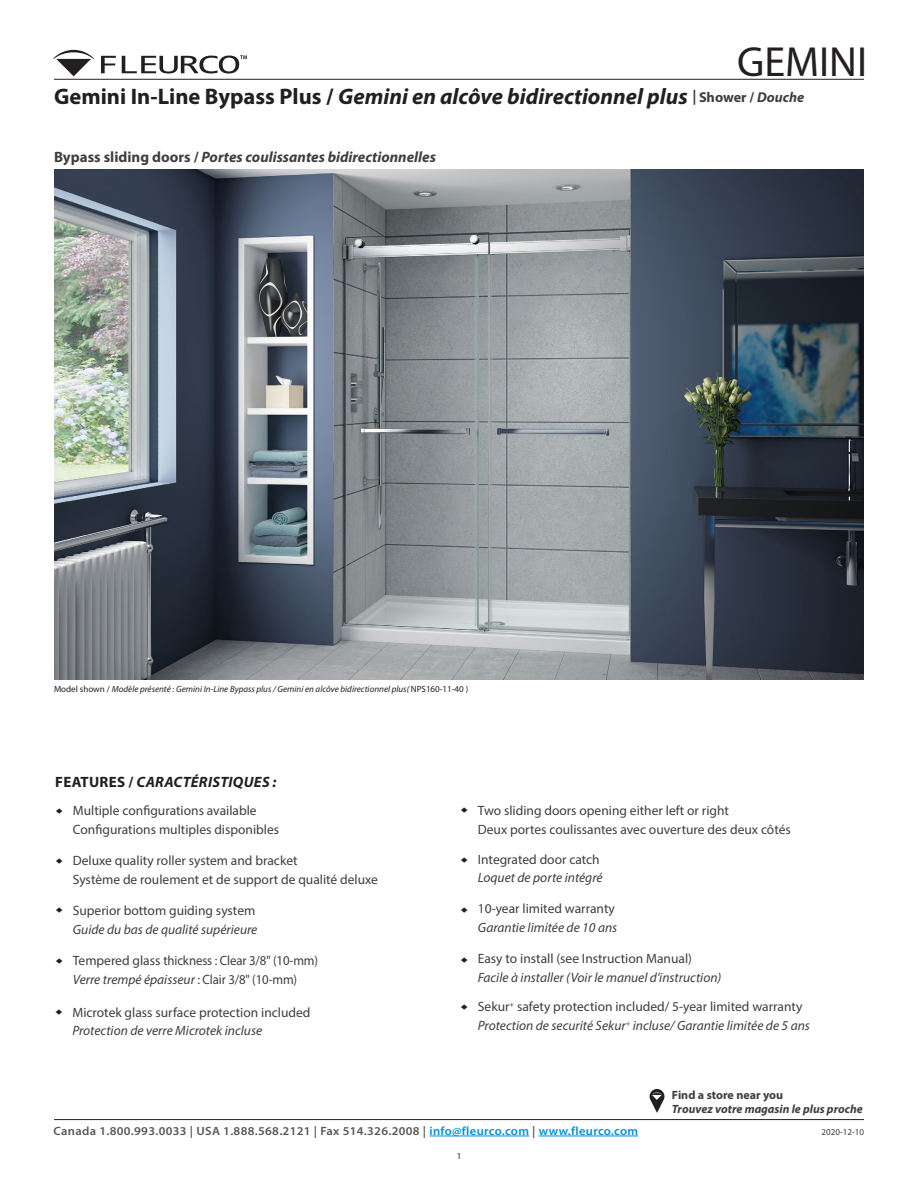
<style>
.page{position:relative;width:918px;height:1188px;background:#fff}
.page>*{position:absolute;margin:0;border:0;box-sizing:border-box;transform-origin:0 0}
.t1{font:42.3px "Myriad Pro";color:#231f20}
.t2{font:italic 700 22.5px "Myriad Pro";color:#231f20}
.t3{font:italic 700 15px "Myriad Pro";color:#3e3e3f}
.t4{font:italic 700 15px "Myriad Pro";letter-spacing:.02em;color:#231f20}
.Features__Fr{font:italic 13.5px "Myriad Pro";color:#3e3e3f}
.Features__An{font:13.5px "Myriad Pro";color:#3e3e3f}
.Features__Fr-2{font:13.5px "Myriad Pro";color:#3e3e3f}
.t5{font:600 12px "Myriad Pro";letter-spacing:.025em;color:#57585a;scale:1.05 1}
.t6{font:italic 700 12px "Myriad Pro";color:#3e3e3f}
.t7{font:700 12px "Myriad Pro";color:#3e3e3f}
.t8{font:10.8px "Arial";color:#231f20;scale:1.11 1}
.t9{font:italic 9px "Myriad Pro";color:#231f20}
.t10{font:9px "Myriad Pro";color:#3e3e3f}
.t11{font:9px "Myriad Pro";color:#231f20}
.s1{font-style:normal}
.s2{font-size:15px;color:#3e3e3f}
.s3{font-style:normal;font-size:14.25px;color:#3e3e3f}
.s4{font-size:14.25px;color:#3e3e3f}
.s5{color:#0090d4}
</style>
<div class="page">
<hr style="left:54px;top:1119px;width:810px;height:1px;background:#231f20">
<hr style="left:429px;top:1136px;width:100px;height:1px;background:#0090d4">
<hr style="left:539px;top:1136px;width:99px;height:1px;background:#0090d4">
<svg style="left:101px;top:56px;width:15px;height:17px"></svg>
<svg style="left:53px;top:50px;width:41px;height:26px"></svg>
<svg style="left:122px;top:55px;width:125px;height:19px"></svg>
<hr style="left:54px;top:79px;width:810px;height:1px;background:#231f20">
<img style="left:54px;top:170px;width:810px;height:509px">
<svg style="left:650px;top:1089px;width:14px;height:24px"></svg>
<h1 class="t1" style="left:737px;top:36px;width:132px">GEMINI</h1>
<p class="t2" style="left:54px;top:82px;width:752px"><span class="s1">Gemini In-Line Bypass Plus /</span> Gemini en alcôve bidirectionnel plus <span class="s2">|</span> <span class="s3">Shower /</span> <span class="s4">Douche</span></p>
<p class="t3" style="left:54px;top:148px;width:383px"><span class="s1">Bypass sliding doors /</span> Portes coulissantes bidirectionnelles</p>
<p class="t9" style="left:54px;top:683px;width:416px"><span class="s1">Model shown /</span> Modèle présenté <span class="s1">:</span> Gemini In-Line Bypass plus / Gemini en alcôve bidirectionnel plus( <span class="s1">NPS160-11-40 )</span></p>
<p class="t4" style="left:55px;top:772px;width:223px"><span class="s1">FEATURES /</span> CARACTÉRISTIQUES :</p>
<p class="t8" style="left:67px;top:808px;width:7px;rotate:90deg">♦</p>
<p class="Features__Fr-2" style="left:73px;top:802px;width:185px">Multiple configurations available</p>
<p class="Features__Fr-2" style="left:73px;top:821px;width:208px">Configurations multiples disponibles</p>
<p class="t8" style="left:472px;top:807px;width:7px;rotate:90deg">♦</p>
<p class="Features__Fr-2" style="left:478px;top:802px;width:253px">Two sliding doors opening either left or right</p>
<p class="Features__Fr-2" style="left:478px;top:821px;width:315px">Deux portes coulissantes avec ouverture des deux côtés</p>
<p class="t8" style="left:67px;top:858px;width:7px;rotate:90deg">♦</p>
<p class="Features__Fr-2" style="left:73px;top:852px;width:226px">Deluxe quality roller system and bracket</p>
<p class="Features__Fr-2" style="left:73px;top:871px;width:307px">Système de roulement et de support de qualité deluxe</p>
<p class="t8" style="left:472px;top:857px;width:7px;rotate:90deg">♦</p>
<p class="Features__An" style="left:478px;top:851px;width:123px">Integrated door catch</p>
<p class="Features__Fr" style="left:478px;top:870px;width:126px">Loquet de porte intégré</p>
<p class="t8" style="left:67px;top:907px;width:7px;rotate:90deg">♦</p>
<p class="Features__An" style="left:73px;top:902px;width:184px">Superior bottom guiding system</p>
<p class="Features__Fr" style="left:73px;top:921px;width:186px">Guide du bas de qualité supérieure</p>
<p class="t8" style="left:472px;top:907px;width:7px;rotate:90deg">♦</p>
<p class="Features__An" style="left:478px;top:900px;width:139px">10-year limited warranty</p>
<p class="Features__Fr" style="left:478px;top:919px;width:141px">Garantie limitée de 10 ans</p>
<p class="t8" style="left:67px;top:958px;width:7px;rotate:90deg">♦</p>
<p class="Features__An" style="left:73px;top:952px;width:247px">Tempered glass thickness : Clear 3/8" (10-mm)</p>
<p class="Features__Fr" style="left:73px;top:971px;width:226px">Verre trempé épaisseur <span class="s1">: Clair 3/8" (10-mm)</span></p>
<p class="t8" style="left:472px;top:957px;width:7px;rotate:90deg">♦</p>
<p class="Features__An" style="left:478px;top:950px;width:216px">Easy to install (see Instruction Manual)</p>
<p class="Features__Fr" style="left:478px;top:969px;width:245px">Facile à installer (Voir le manuel d'instruction)</p>
<p class="t8" style="left:67px;top:1009px;width:7px;rotate:90deg">♦</p>
<p class="Features__An" style="left:72px;top:1004px;width:240px">Microtek glass surface protection included</p>
<p class="Features__Fr" style="left:72px;top:1022px;width:191px">Protection de verre Microtek incluse</p>
<p class="t8" style="left:472px;top:1004px;width:7px;rotate:90deg">♦</p>
<p class="Features__An" style="left:478px;top:999px;width:326px">Sekur<sup>+</sup> safety protection included/ 5-year limited warranty</p>
<p class="Features__Fr" style="left:478px;top:1017px;width:334px">Protection de securité Sekur<sup>+</sup> incluse/ Garantie limitée de 5 ans</p>
<p class="t7" style="left:672px;top:1087px;width:113px">Find a store near you</p>
<p class="t6" style="left:672px;top:1101px;width:192px">Trouvez votre magasin le plus proche</p>
<p class="t5" style="left:54px;top:1123px;width:558px">Canada 1.800.993.0033 | USA 1.888.568.2121 | Fax 514.326.2008 | <span class="s5">info@fleurco.com</span> | <span class="s5">www.fleurco.com</span></p>
<p class="t10" style="left:822px;top:1126px;width:44px">2020-12-10</p>
<p class="t11" style="left:457px;top:1151px;width:6px">1</p>
</div>
